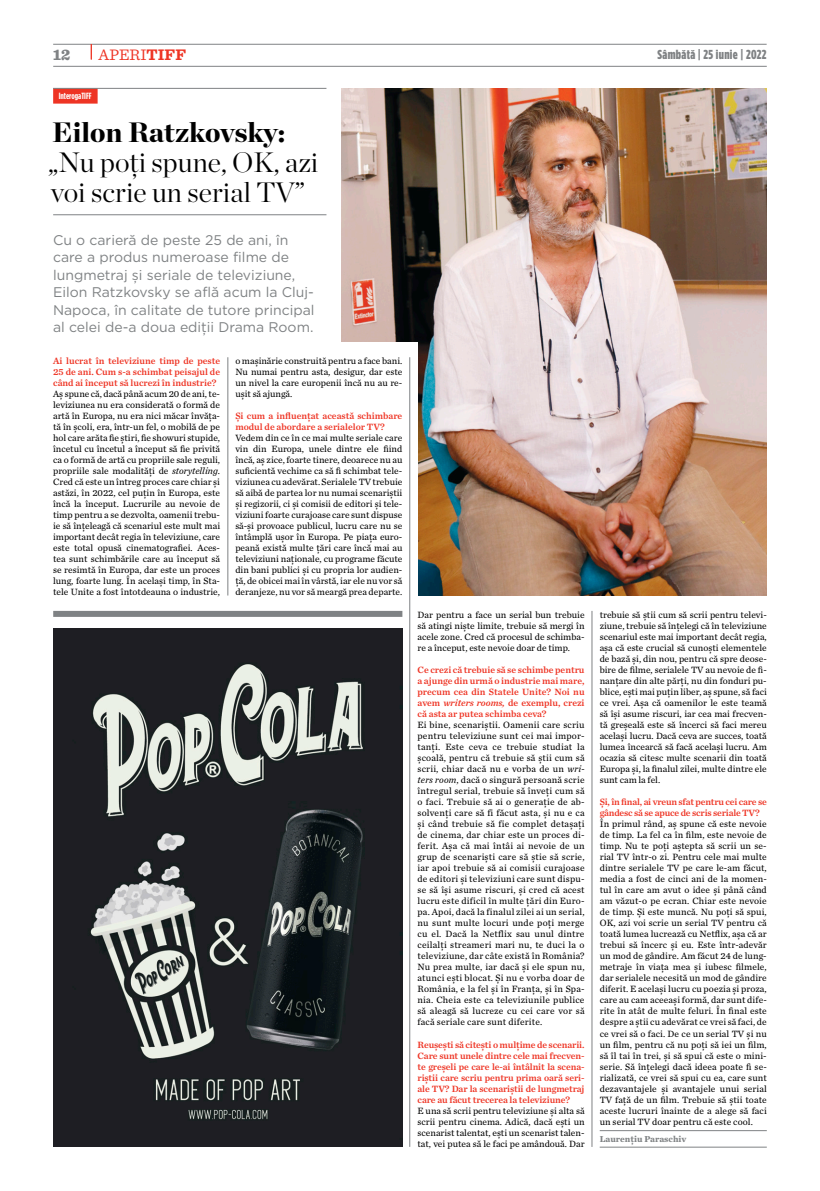
<style>
.page{position:relative;width:820px;height:1191px;background:#fff}
.page>*{position:absolute;margin:0;border:0;box-sizing:border-box;transform-origin:0 0}
.t1{font:300 28px/30px "Chronicle Display";color:#000}
.t2{font:900 28px "Chronicle Display";color:#000}
.t3{font:16px "Sentinel";color:#ee3424}
.t4{font:900 16px "Sentinel";color:#7f8284}
.t5{font:14px/17.5px "Gotham";color:#7f8284}
.t6{font:900 13px "Gotham Condensed";letter-spacing:.025em;color:#7f8284}
.t7{font:9.5px/11px "Chronicle Text G2";color:#000;text-align:justify}
.t8{font:9.5px/11px "Chronicle Text G2 Semi";color:#ee3424;text-align:justify}
.t9{font:9.5px/11px "Chronicle Text G2 Semi";letter-spacing:-.02em;color:#ee3424}
.t10{font:700 9px "Chronicle Text G2";color:#7f8284}
.t11{font:700 9px "Gotham Condensed";color:#fff}
.s1{font-weight:700}
.s2{font-style:italic}
</style>
<div class="page">
<hr style="left:53px;top:66px;width:713px;height:1px;background:#7f8284">
<hr style="left:53px;top:44px;width:713px;height:1px;background:#7f8284">
<svg style="left:91px;top:44px;width:1px;height:15px"></svg>
<img style="left:341px;top:88px;width:425px;height:507px">
<div style="left:228px;top:342px;width:189px;height:275px;background:#fff"></div>
<img style="left:53px;top:629px;width:349px;height:517px">
<div style="left:53px;top:611px;width:349px;height:6px;background:#7f8284"></div>
<div style="left:53px;top:88px;width:45px;height:16px;background:#ee3424"></div>
<hr style="left:53px;top:215px;width:273px;height:1px;background:#7f8284">
<hr style="left:53px;top:88px;width:273px;height:1px;background:#7f8284">
<hr style="left:599px;top:1130px;width:167px;height:1px;background:#7f8284">
<hr style="left:599px;top:1146px;width:167px;height:1px;background:#7f8284">
<hr style="left:409px;top:357px;width:1px;height:789px;background:#7f8284">
<hr style="left:227px;top:357px;width:1px;height:238px;background:#7f8284">
<hr style="left:591px;top:611px;width:1px;height:535px;background:#7f8284">
<h2 class="t4" style="left:53px;top:41px;width:19px">12</h2>
<h2 class="t3" style="left:99px;top:42px;width:89px">APERI<span class="s1">TIFF</span></h2>
<h3 class="t6" style="left:657px;top:47px;width:110px">Sâmbătă | 25 iunie | 2022</h3>
<p class="t11" style="left:59px;top:90px;width:34px">InterogaTIFF</p>
<h1 class="t2" style="left:52px;top:109px;width:235px">Eilon Ratzkovsky:</h1>
<h1 class="t1" style="left:48px;top:145px;width:272px">„Nu poţi spune, OK, azi voi scrie un serial TV”</h1>
<h3 class="t5" style="left:53px;top:231px;width:263px">Cu o carieră de peste 25 de ani, în care a produs numeroase filme de lungmetraj și seriale de televiziune, Eilon Ratzkovsky se află acum la Cluj-Napoca, în calitate de tutore principal al celei de-a doua ediții Drama Room.</h3>
<p class="t8" style="left:53px;top:355px;width:168px">Ai lucrat în televiziune timp de peste 25 de ani. Cum s-a schimbat peisajul de când ai început să lucrezi în industrie?</p>
<p class="t7" style="left:53px;top:388px;width:168px">Aș spune că, dacă până acum 20 de ani, te&shy;leviziunea nu era considerată o formă de artă în Europa, nu era nici măcar învăța&shy;tă în școli, era, într-un fel, o mobilă de pe hol care arăta fie știri, fie showuri stupide, încetul cu încetul a început să fie privită ca o formă de artă cu propriile sale reguli, propriile sale modalități de <span class="s2">storytelling</span>.<br>Cred că este un întreg proces care chiar și astăzi, în 2022, cel puțin în Europa, este încă la început. Lucrurile au nevoie de timp pentru a se dezvolta, oamenii trebu&shy;ie să înțeleagă că scenariul este mult mai important decât regia în televiziune, care este total opusă cinematografiei. Aces&shy;tea sunt schimbările care au început să se resimtă în Europa, dar este un proces lung, foarte lung. În același timp, în Sta&shy;tele Unite a fost întotdeauna o industrie,</p>
<p class="t7" style="left:235px;top:355px;width:168px">o mașinărie construită pentru a face bani.<br>Nu numai pentru asta, desigur, dar este un nivel la care europenii încă nu au re&shy;ușit să ajungă.</p>
<p class="t8" style="left:235px;top:410px;width:168px">Și cum a influențat această schimbare modul de abordare a serialelor TV?</p>
<p class="t7" style="left:235px;top:432px;width:168px">Vedem din ce în ce mai multe seriale care vin din Europa, unele dintre ele fiind încă, aș zice, foarte tinere, deoarece nu au suficientă vechime ca să fi schimbat tele&shy;viziunea cu adevărat. Serialele TV trebuie să aibă de partea lor nu numai scenariștii și regizorii, ci și comisii de editori și tele&shy;viziuni foarte curajoase care sunt dispuse să-și provoace publicul, lucru care nu se întâmplă ușor în Europa. Pe piața euro&shy;peană există multe țări care încă mai au televiziuni naționale, cu programe făcute din bani publici și cu propria lor audien&shy;ță, de obicei mai în vârstă, iar ele nu vor să deranjeze, nu vor să meargă prea departe.</p>
<p class="t7" style="left:417px;top:608px;width:168px">Dar pentru a face un serial bun trebuie să atingi niște limite, trebuie să mergi în acele zone. Cred că procesul de schimba&shy;re a început, este nevoie doar de timp.</p>
<p class="t8" style="left:417px;top:663px;width:168px">Ce crezi că trebuie să se schimbe pentru a ajunge din urmă o industrie mai mare, precum cea din Statele Unite? Noi nu avem <span class="s2">writers rooms,</span> de exemplu, crezi că asta ar putea schimba ceva?</p>
<p class="t7" style="left:417px;top:718px;width:168px">Ei bine, scenariștii. Oamenii care scriu pentru televiziune sunt cei mai impor&shy;tanți. Este ceva ce trebuie studiat la școală, pentru că trebuie să știi cum să scrii, chiar dacă nu e vorba de un <span class="s2">wri&shy;ters room</span>, dacă o singură persoană scrie întregul serial, trebuie să înveți cum să o faci. Trebuie să ai o generație de ab&shy;solvenți care să fi făcut asta, și nu e ca și când trebuie să fie complet detașați de cinema, dar chiar este un proces di&shy;ferit. Așa că mai întâi ai nevoie de un grup de scenariști care să știe să scrie, iar apoi trebuie să ai comisii curajoase de editori și televiziuni care sunt dispu&shy;se să își asume riscuri, și cred că acest lucru este dificil în multe țări din Euro&shy;pa. Apoi, dacă la finalul zilei ai un serial, nu sunt multe locuri unde poți merge cu el. Dacă la Netflix sau unul dintre ceilalți streameri mari nu, te duci la o televiziune, dar câte există în România?<br>Nu prea multe, iar dacă și ele spun nu, atunci ești blocat. Și nu e vorba doar de România, e la fel și în Franța, și în Spa&shy;nia. Cheia este ca televiziunile publice să aleagă să lucreze cu cei care vor să facă seriale care sunt diferite.</p>
<p class="t8" style="left:417px;top:1038px;width:168px">Reușești să citești o mulțime de scenarii.<br>Care sunt unele dintre cele mai frecven&shy;te greșeli pe care le-ai întâlnit la scena&shy;riștii care scriu pentru prima oară seri&shy;ale TV? Dar la scenariștii de lungmetraj care au făcut trecerea la televiziune?</p>
<p class="t7" style="left:417px;top:1104px;width:168px">E una să scrii pentru televiziune și alta să scrii pentru cinema. Adică, dacă ești un scenarist talentat, ești un scenarist talen&shy;tat, vei putea să le faci pe amândouă. Dar</p>
<p class="t7" style="left:599px;top:608px;width:168px">trebuie să știi cum să scrii pentru televi&shy;ziune, trebuie să înțelegi că în televiziune scenariul este mai important decât regia, așa că este crucial să cunoști elementele de bază și, din nou, pentru că spre deose&shy;bire de filme, serialele TV au nevoie de fi&shy;nanțare din alte părți, nu din fonduri pu&shy;blice, ești mai puțin liber, aș spune, să faci ce vrei. Așa că oamenilor le este teamă să își asume riscuri, iar cea mai frecven&shy;tă greșeală este să încerci să faci mereu același lucru. Dacă ceva are succes, toată lumea încearcă să facă același lucru. Am ocazia să citesc multe scenarii din toată Europa și, la finalul zilei, multe dintre ele sunt cam la fel.</p>
<p class="t9" style="left:599px;top:795px;width:168px">Și, în final, ai vreun sfat pentru cei care se gândesc să se apuce de scris seriale TV?</p>
<p class="t7" style="left:599px;top:818px;width:168px">În primul rând, aș spune că este nevoie de timp. La fel ca în film, este nevoie de timp. Nu te poți aștepta să scrii un se&shy;rial TV într-o zi. Pentru cele mai multe dintre serialele TV pe care le-am făcut, media a fost de cinci ani de la momen&shy;tul în care am avut o idee și până când am văzut-o pe ecran. Chiar este nevoie de timp. Și este muncă. Nu poți să spui, OK, azi voi scrie un serial TV pentru că toată lumea lucrează cu Netflix, așa că ar trebui să încerc și eu. Este într-adevăr un mod de gândire. Am făcut 24 de lung&shy;metraje în viața mea și iubesc filmele, dar serialele necesită un mod de gândire diferit. E același lucru cu poezia și proza, care au cam aceeași formă, dar sunt dife&shy;rite în atât de multe feluri. În final este despre a știi cu adevărat ce vrei să faci, de ce vrei să o faci. De ce un serial TV și nu un film, pentru că nu poți să iei un film, să îl tai în trei, și să spui că este o mini&shy;serie. Să înțelegi dacă ideea poate fi se&shy;rializată, ce vrei să spui cu ea, care sunt dezavantajele și avantajele unui serial TV față de un film. Trebuie să știi toate aceste lucruri înainte de a alege să faci un serial TV doar pentru că este cool.</p>
<p class="t10" style="left:599px;top:1131px;width:88px">Laurențiu Paraschiv</p>
</div>
